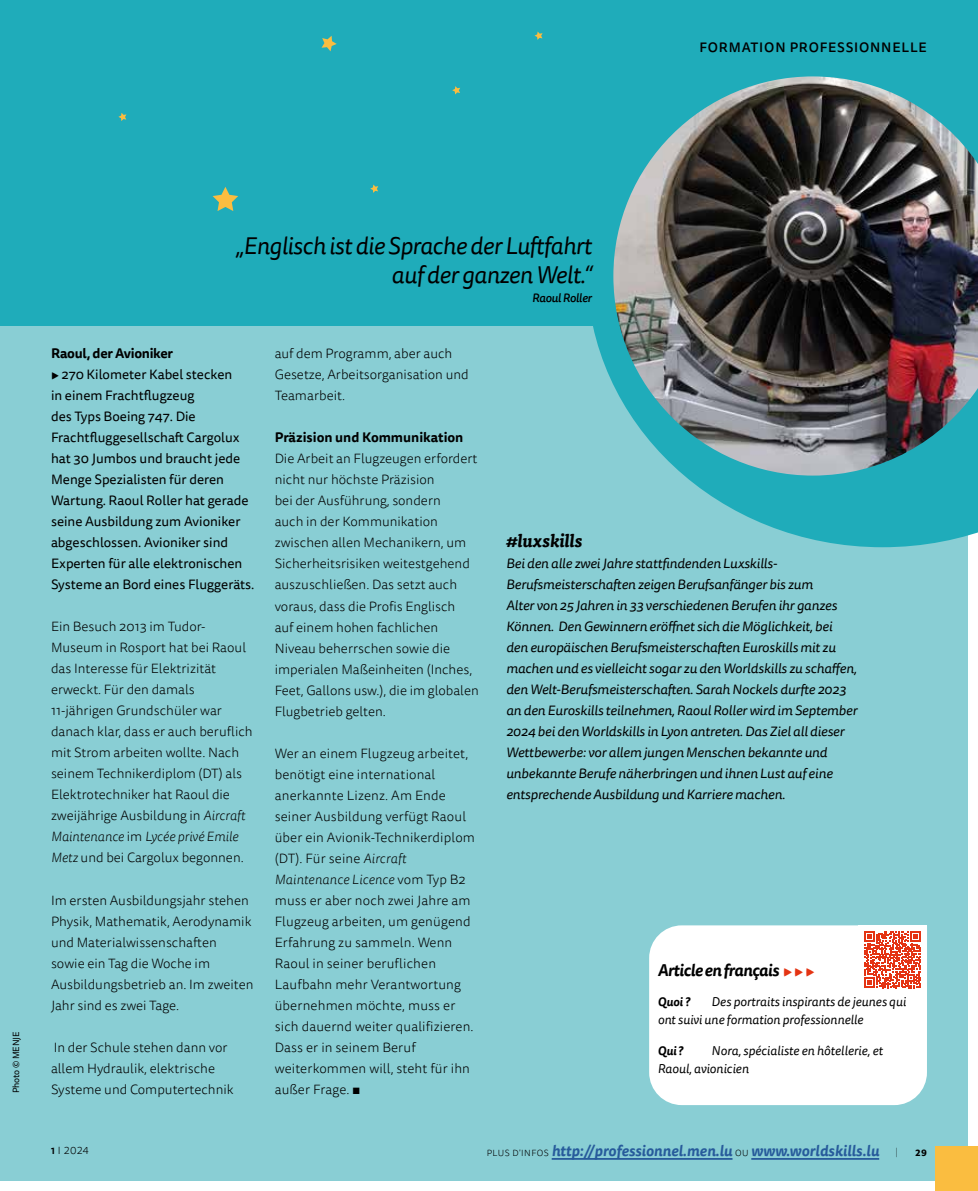
<style>
.page{position:relative;width:978px;height:1191px;background:#fff}
.page>*{position:absolute;margin:0;border:0;box-sizing:border-box;transform-origin:0 0}
.t1{font:italic 24px/28.8px "Tisa Sans Pro";letter-spacing:-.02em;color:#000;text-align:right}
.t2{font:italic 700 18px "Tisa Pro";letter-spacing:-.005em;color:#000}
.t3{font:italic 700 16.5px "Tisa Sans Pro";letter-spacing:-.03em;color:#000}
.t4{font:italic 700 15px "Tisa Sans Pro";color:#275b9b}
.t5{font:300 13.5px/21px "Tisa Sans Pro";color:#000}
.t6{font:italic 13.5px/21px "Tisa Sans Pro";letter-spacing:-.01em;color:#000;scale:1.04 1}
.t7{font:13.5px/21px "Tisa Sans Pro";color:#000}
.t8{font:700 13.5px "Tisa Sans Pro";color:#000}
.t9{font:500 13.5px "Tisa Sans Pro";letter-spacing:.06em;color:#000}
.t10{font:italic 12.75px/18px "Tisa Sans Pro";color:#000}
.t11{font:italic 500 12px "Tisa Sans Pro";letter-spacing:-.02em;color:#000}
.t12{font:italic 700 12px "Tisa Sans Pro";color:#000}
.t13{font:300 12px "Mr Eaves San OT";color:#000}
.t14{font:300 10.5px "Tisa Sans Pro";color:#000}
.t15{font:800 10.5px "Mr Eaves San OT";color:#000}
.t16{font:9px "Tisa Sans Pro";letter-spacing:-.01em;color:#000}
.s1{font-weight:700}
.s2{font-family:"Tisa Pro";font-weight:300}
.s3{font-style:italic}
.s4{font-family:"Tisa Pro"}
.s5{font-weight:500;font-style:normal;font-size:15px;color:#e43413}
.s6{font-weight:700;font-size:9px}
.s7{font-weight:300;font-style:normal;font-size:9px;color:#000}
</style>
<div class="page">
<div style="left:0;top:11px;width:967px;height:1169px;background:#89ced4"></div>
<div style="left:0;top:0;width:978px;height:325px;background:#1facba"></div>
<div style="left:935px;top:1146px;width:43px;height:45px;background:#fabd40"></div>
<svg style="left:213px;top:187px;width:25px;height:24px"></svg>
<svg style="left:322px;top:36px;width:15px;height:15px"></svg>
<svg style="left:534px;top:31px;width:9px;height:9px"></svg>
<svg style="left:452px;top:86px;width:8px;height:8px"></svg>
<svg style="left:118px;top:113px;width:8px;height:8px"></svg>
<svg style="left:370px;top:184px;width:8px;height:9px"></svg>
<svg style="left:587px;top:325px;width:391px;height:222px;fill:#1facba"></svg>
<img style="left:613px;top:76px;width:365px;height:399px">
<hr style="left:552px;top:1158px;width:180px;height:1px;background:#275b9b">
<hr style="left:751px;top:1158px;width:128px;height:1px;background:#275b9b">
<div style="left:649px;top:925px;width:278px;height:180px;background:#fff;border-radius:32px"></div>
<div style="left:858px;top:925px;width:69px;height:69px;background:#fff"></div>
<svg style="left:864px;top:931px;width:57px;height:57px"></svg>
<p class="t9" style="left:699px;top:38px;width:229px">FORMATION PROFESSIONNELLE</p>
<p class="t16" style="left:10px;top:1093px;width:64px;rotate:-90deg">Photo © MENJE</p>
<h1 class="t1" style="left:235px;top:232px;width:358px">„Englisch ist die Sprache der Luftfahrt auf der ganzen Welt.“</h1>
<p class="t11" style="left:532px;top:290px;width:61px">Raoul Roller</p>
<p class="t7" style="left:51px;top:343px;width:205px"><span class="s1">Raoul, der Avioniker<br></span><span class="s2">▸</span> 270 Kilometer Kabel stecken<br>in einem Frachtflugzeug<br>des Typs Boeing 747. Die<br>Frachtfluggesellschaft Cargolux hat 30 Jumbos und braucht jede<br>Menge Spezialisten für deren<br>Wartung. Raoul Roller hat gerade seine Ausbildung zum Avioniker abgeschlossen. Avioniker sind<br>Experten für alle elektronischen<br>Systeme an Bord eines Fluggeräts.</p>
<p class="t5" style="left:51px;top:616px;width:203px">Ein Besuch 2013 im Tudor-<br>Museum in Rosport hat bei Raoul das Interesse für Elektrizität erweckt. Für den damals<br>11-jährigen Grundschüler war danach klar, dass er auch beruflich mit Strom arbeiten wollte. Nach seinem Technikerdiplom (DT) als<br>Elektrotechniker hat Raoul die zweijährige Ausbildung in <span class="s3">Aircraft<br>Maintenance</span> im <span class="s3">Lycée privé Emile<br>Metz</span> und bei Cargolux begonnen.</p>
<p class="t5" style="left:51px;top:889px;width:204px">Im ersten Ausbildungsjahr stehen<br>Physik, Mathematik, Aerodynamik und Materialwissenschaften sowie ein Tag die Woche im<br>Ausbildungsbetrieb an. Im zweiten<br>Jahr sind es zwei Tage.</p>
<p class="t5" style="left:51px;top:1037px;width:184px">In der Schule stehen dann vor allem Hydraulik, elektrische<br>Systeme und Computertechnik</p>
<p class="t5" style="left:275px;top:344px;width:195px">auf dem Programm, aber auch<br>Gesetze, Arbeitsorganisation und<br>Teamarbeit.</p>
<p class="t8" style="left:275px;top:428px;width:190px">Präzision und Kommunikation</p>
<p class="t5" style="left:275px;top:449px;width:206px">Die Arbeit an Flugzeugen erfordert nicht nur höchste Präzision<br>bei der Ausführung, sondern<br>auch in der Kommunikation zwischen allen Mechanikern, um<br>Sicherheitsrisiken weitestgehend auszuschließen. Das setzt auch voraus, dass die Profis Englisch<br>auf einem hohen fachlichen<br>Niveau beherrschen sowie die imperialen Maßeinheiten (Inches,<br>Feet, Gallons usw.), die im globalen<br>Flugbetrieb gelten.</p>
<p class="t5" style="left:275px;top:743px;width:202px">Wer an einem Flugzeug arbeitet, benötigt eine international anerkannte Lizenz. Am Ende seiner Ausbildung verfügt Raoul über ein Avionik-Technikerdiplom (DT). Für seine <span class="s3">Aircraft<br>Maintenance Licence</span> vom Typ B2 muss er aber noch zwei Jahre am<br>Flugzeug arbeiten, um genügend<br>Erfahrung zu sammeln. Wenn<br>Raoul in seiner beruflichen<br>Laufbahn mehr Verantwortung übernehmen möchte, muss er sich dauernd weiter qualifizieren.<br>Dass er in seinem Beruf weiterkommen will, steht für ihn</p>
<p class="t5" style="left:275px;top:1079px;width:87px">außer Frage. <span class="s4">▪</span></p>
<h2 class="t2" style="left:506px;top:526px;width:78px">#luxskills</h2>
<p class="t6" style="left:506px;top:553px;width:339px">Bei den alle zwei Jahre stattfindenden Luxskills-Berufsmeisterschaften zeigen Berufsanfänger bis zum<br>Alter von 25 Jahren in 33 verschiedenen Berufen ihr ganzes Können. Den Gewinnern eröffnet sich die Möglichkeit, bei den europäischen Berufsmeisterschaften Euroskills mit zu machen und es vielleicht sogar zu den Worldskills zu schaffen, den Welt-Berufsmeisterschaften. Sarah Nockels durfte 2023 an den Euroskills teilnehmen, Raoul Roller wird im September 2024 bei den Worldskills in Lyon antreten. Das Ziel all dieser Wettbewerbe: vor allem jungen Menschen bekannte und unbekannte Berufe näherbringen und ihnen Lust auf eine entsprechende Ausbildung und Karriere machen.</p>
<p class="t3" style="left:658px;top:957px;width:158px">Article en français <span class="s5">▸ ▸ ▸</span></p>
<p class="t12" style="left:658px;top:993px;width:34px">Quoi ?</p>
<p class="t10" style="left:658px;top:993px;width:250px;text-indent:54px">Des portraits inspirants de jeunes qui ont suivi une formation professionnelle</p>
<p class="t12" style="left:658px;top:1042px;width:27px">Qui ?</p>
<p class="t10" style="left:658px;top:1042px;width:227px;text-indent:54px">Nora, spécialiste en hôtellerie, et<br>Raoul, avionicien</p>
<p class="t14" style="left:51px;top:1144px;width:39px"><span class="s6">1</span> I 2024</p>
<p class="t4" style="left:487px;top:1139px;width:394px"><span class="s7">PLUS D'INFOS</span> http://professionnel.men.lu <span class="s7">OU</span> www.worldskills.lu</p>
<p class="t13" style="left:896px;top:1145px;width:4px">|</p>
<p class="t15" style="left:915px;top:1146px;width:13px">29</p>
</div>
